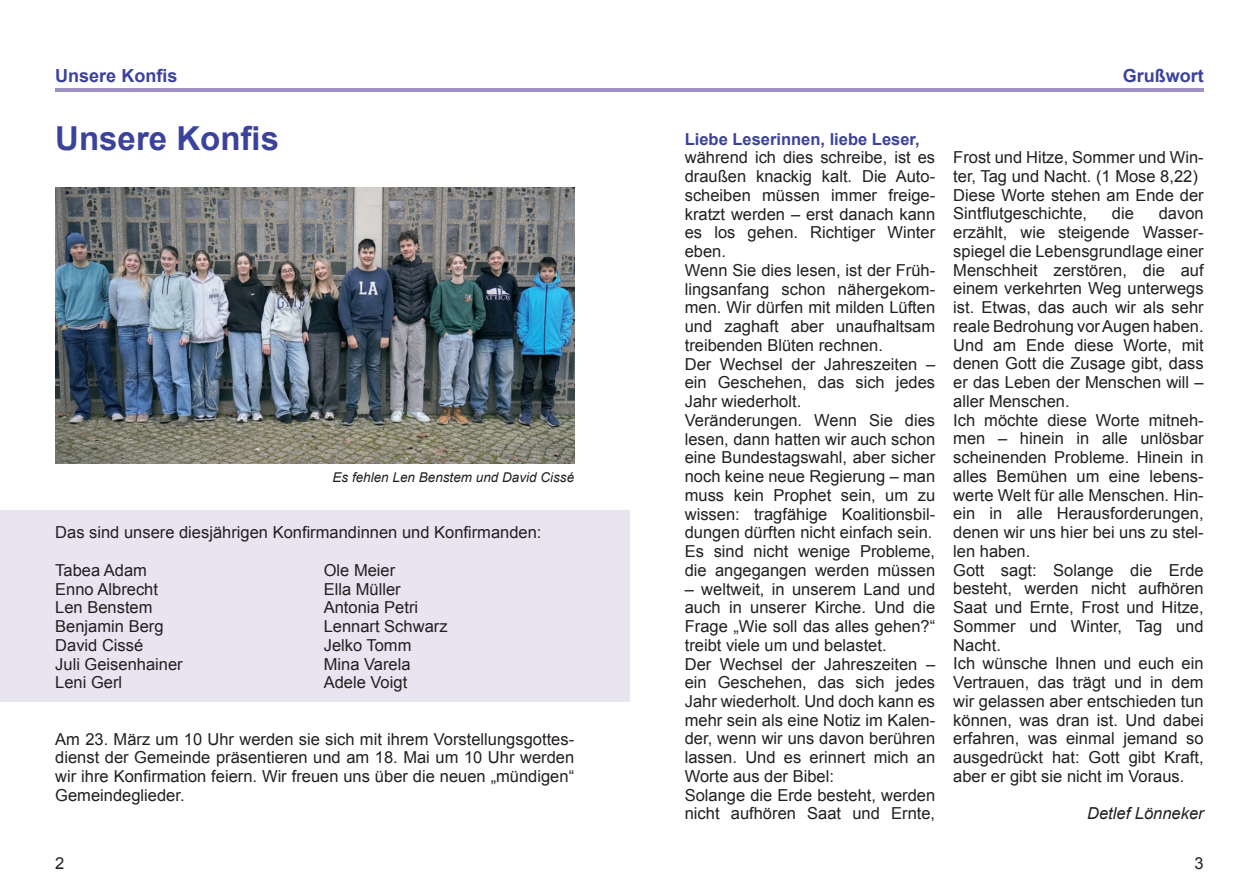
<style>
.page{position:relative;width:1259px;height:893px;background:#fff}
.page>*{position:absolute;margin:0;border:0;box-sizing:border-box;transform-origin:0 0}
.t1{font:700 33px "Arial";color:#3b429b}
.t2{font:700 18px "Arial";color:#3b429b}
.t3{font:16.5px/18.8px "Arial";color:#231f20}
.t4{font:700 16.5px "Arial";color:#3b429b}
.t5{font:italic 16.5px "Arial";color:#231f20}
.t6{font:16.5px "Arial";color:#231f20}
.t7{font:italic 13.5px "Arial";color:#231f20}
</style>
<div class="page">
<div style="left:0;top:510px;width:629px;height:192px;background:#e8e5f1"></div>
<img style="left:55px;top:188px;width:519px;height:275px">
<hr style="left:55px;top:88px;width:574px;height:3px;background:#9f91c5">
<hr style="left:629px;top:88px;width:574px;height:3px;background:#9f91c5">
<p class="t2" style="left:55px;top:64px;width:124px">Unsere Konfis</p>
<h1 class="t1" style="left:55px;top:117px;width:225px">Unsere Konfis</h1>
<p class="t7" style="left:332px;top:469px;width:243px">Es fehlen Len Benstem und David Cissé</p>
<p class="t3" style="left:55px;top:523px;width:488px">Das sind unsere diesjährigen Konfirmandinnen und Konfirmanden:</p>
<p class="t3" style="left:55px;top:561px;width:129px">Tabea Adam<br>Enno Albrecht<br>Len Benstem<br>Benjamin Berg<br>David Cissé<br>Juli Geisenhainer<br>Leni Gerl</p>
<p class="t3" style="left:324px;top:561px;width:125px">Ole Meier<br>Ella Müller<br>Antonia Petri<br>Lennart Schwarz<br>Jelko Tomm<br>Mina Varela<br>Adele Voigt</p>
<p class="t3" style="left:55px;top:730px;width:520px;text-align:justify">Am 23. März um 10 Uhr werden sie sich mit ihrem Vorstellungsgottes&shy;dienst der Gemeinde präsentieren und am 18. Mai um 10 Uhr werden wir ihre Konfirmation feiern. Wir freuen uns über die neuen „mündigen“ Gemeindeglieder.</p>
<p class="t2" style="left:1122px;top:64px;width:82px">Grußwort</p>
<p class="t4" style="left:685px;top:128px;width:236px">Liebe Leserinnen, liebe Leser,</p>
<p class="t3" style="left:685px;top:148px;width:252px">während ich dies schreibe, ist es draußen knackig kalt. Die Auto&shy;scheiben müssen immer freige&shy;kratzt werden – erst danach kann es los gehen. Richtiger Winter eben.<br>Wenn Sie dies lesen, ist der Früh&shy;lingsanfang schon nähergekom&shy;men. Wir dürfen mit milden Lüften und zaghaft aber unaufhaltsam treibenden Blüten rechnen.<br>Der Wechsel der Jahreszeiten – ein Geschehen, das sich jedes<br>Jahr wiederholt.<br>Veränderungen. Wenn Sie dies lesen, dann hatten wir auch schon eine Bundestagswahl, aber sicher noch keine neue Regierung – man muss kein Prophet sein, um zu wissen: tragfähige Koalitionsbil&shy;dungen dürften nicht einfach sein.<br>Es sind nicht wenige Probleme, die angegangen werden müssen</p>
<p class="t3" style="left:685px;top:579px;width:252px">– weltweit, in unserem Land und auch in unserer Kirche. Und die<br>Frage „Wie soll das alles gehen?“ treibt viele um und belastet.<br>Der Wechsel der Jahreszeiten – ein Geschehen, das sich jedes<br>Jahr wiederholt. Und doch kann es mehr sein als eine Notiz im Kalen&shy;der, wenn wir uns davon berühren lassen. Und es erinnert mich an<br>Worte aus der Bibel:<br>Solange die Erde besteht, werden nicht aufhören Saat und Ernte,</p>
<p class="t3" style="left:953px;top:148px;width:252px">Frost und Hitze, Sommer und Win&shy;ter, Tag und Nacht. (1 Mose 8,22)<br>Diese Worte stehen am Ende der<br>Sintflutgeschichte,</p>
<p class="t3" style="left:953px;top:204px;width:252px;text-indent:205px">davon erzählt, wie steigende Wasser&shy;spiegel die Lebensgrundlage einer<br>Menschheit zerstören, die auf einem verkehrten Weg unterwegs ist. Etwas, das auch wir als sehr reale Bedrohung vor Augen haben.<br>Und am Ende diese Worte, mit denen Gott die Zusage gibt, dass er das Leben der Menschen will – aller Menschen.<br>Ich möchte diese Worte mitneh&shy;men – hinein in alle unlösbar scheinenden Probleme. Hinein in alles Bemühen um eine lebens&shy;werte Welt für alle Menschen. Hin&shy;ein in alle Herausforderungen, denen wir uns hier bei uns zu stel&shy;len haben.<br>Gott sagt: Solange die Erde besteht, werden nicht aufhören<br>Saat und Ernte, Frost und Hitze,<br>Sommer und Winter, Tag und<br>Nacht.<br>Ich wünsche Ihnen und euch ein<br>Vertrauen, das trägt und in dem wir gelassen aber entschieden tun können, was dran ist. Und dabei erfahren, was einmal jemand so ausgedrückt hat: Gott gibt Kraft, aber er gibt sie nicht im Voraus.</p>
<p class="t5" style="left:1087px;top:803px;width:118px">Detlef Lönneker</p>
<p class="t3" style="left:1112px;top:204px;width:24px">die</p>
<p class="t6" style="left:55px;top:853px;width:11px">2</p>
<p class="t6" style="left:1194px;top:853px;width:11px">3</p>
</div>
